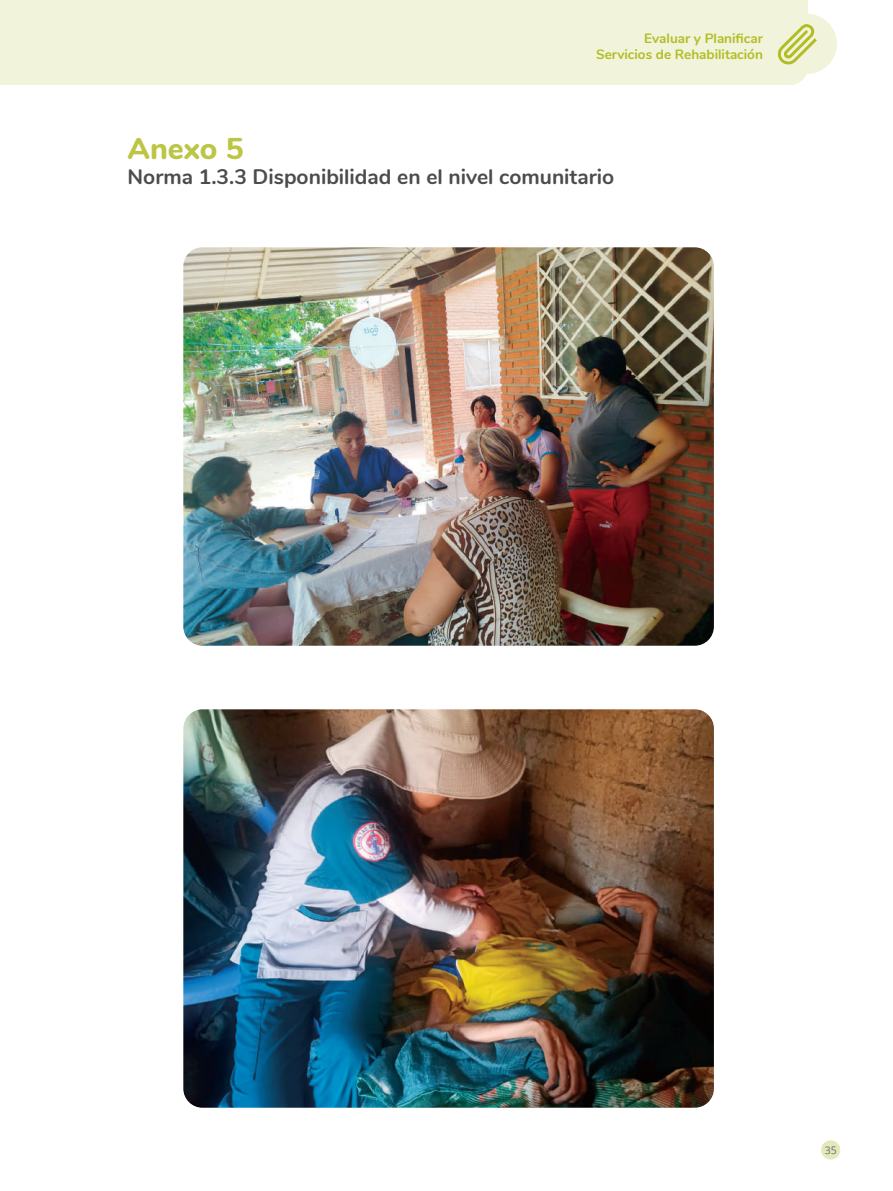
<style>
.page{position:relative;width:893px;height:1191px;background:#fff}
.page>*{position:absolute;margin:0;border:0;box-sizing:border-box;transform-origin:0 0}
.t1{font:800 30px "Nunito";color:#bcc544}
.t2{font:700 21px "Nunito";color:#4b4c4d}
.t3{font:700 13.5px/16.2px "Nunito";color:#b1bd23;text-align:right}
.t4{font:10.5px "Open Sans";color:#6c6d70}
</style>
<div class="page">
<div style="left:0;top:0;width:808px;height:85px;background:#f1f3da"></div>
<div style="left:777px;top:14px;width:60px;height:60px;background:#f1f3da;border-radius:50%"></div>
<svg style="left:777px;top:24px;width:40px;height:43px"></svg>
<div style="left:821px;top:1140px;width:19px;height:19px;background:#e5e8b9;border-radius:50%"></div>
<img style="left:183px;top:247px;width:531px;height:398px">
<img style="left:183px;top:709px;width:531px;height:398px">
<p class="t3" style="left:596px;top:29px;width:168px">Evaluar y Planificar<br>Servicios de Rehabilitación</p>
<h1 class="t1" style="left:128px;top:127px;width:118px">Anexo 5</h1>
<p class="t2" style="left:128px;top:161px;width:488px">Norma 1.3.3 Disponibilidad en el nivel comunitario</p>
<p class="t4" style="left:825px;top:1143px;width:14px">35</p>
</div>
